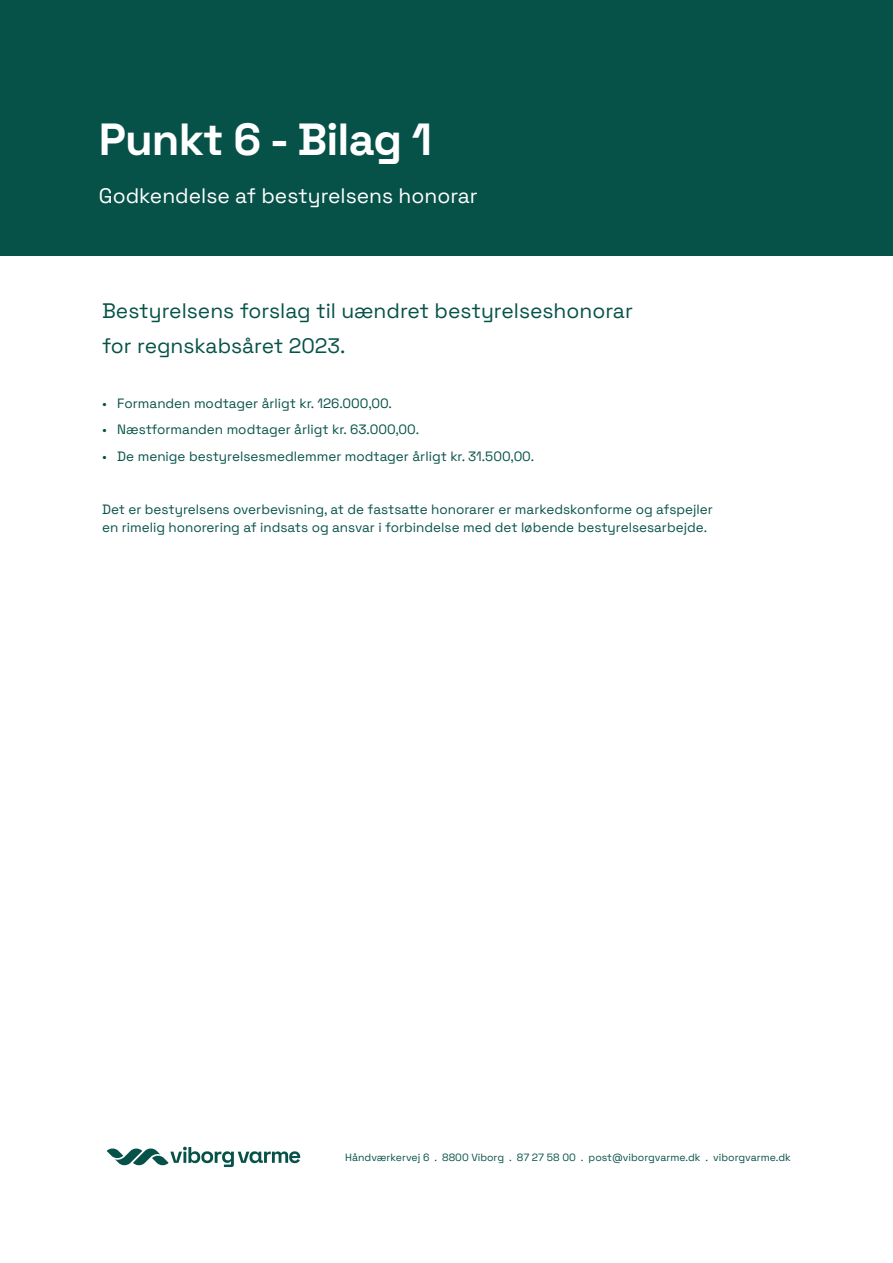
<style>
.page{position:relative;width:893px;height:1263px;background:#fff}
.page>*{position:absolute;margin:0;border:0;box-sizing:border-box;transform-origin:0 0}
.t1{font:300 45px "Space Grotesk";letter-spacing:-.02em;color:#fff}
.t2{font:300 21px/34.7px "Space Grotesk";color:#065248}
.t3{font:300 21px "Space Grotesk";color:#fff}
.t4{font:300 13.5px/18px "Space Grotesk";color:#065248}
.t5{font:300 10.5px "Space Grotesk";color:#065248}
</style>
<div class="page">
<svg style="left:107px;top:1147px;width:193px;height:20px"></svg>
<div style="left:0;top:0;width:893px;height:255px;background:#065248"></div>
<h1 class="t1" style="left:99px;top:118px;width:335px">Punkt 6 - Bilag 1</h1>
<h2 class="t3" style="left:99px;top:186px;width:381px">Godkendelse af bestyrelsens honorar</h2>
<h2 class="t2" style="left:102px;top:295px;width:532px">Bestyrelsens forslag til uændret bestyrelseshonorar for regnskabsåret 2023.</h2>
<p class="t4" style="left:102px;top:395px;width:291px">• Formanden modtager årligt kr. 126.000,00.</p>
<p class="t4" style="left:102px;top:421px;width:319px">• Næstformanden modtager årligt kr. 63.000,00.</p>
<p class="t4" style="left:102px;top:448px;width:434px">• De menige bestyrelsesmedlemmer modtager årligt kr. 31.500,00.</p>
<p class="t4" style="left:102px;top:499px;width:612px">Det er bestyrelsens overbevisning, at de fastsatte honorarer er markedskonforme og afspejler en rimelig honorering af indsats og ansvar i forbindelse med det løbende bestyrelsesarbejde.</p>
<p class="t5" style="left:345px;top:1149px;width:447px">Håndværkervej 6 . 8800 Viborg . 87 27 58 00 . post@viborgvarme.dk . viborgvarme.dk</p>
</div>
